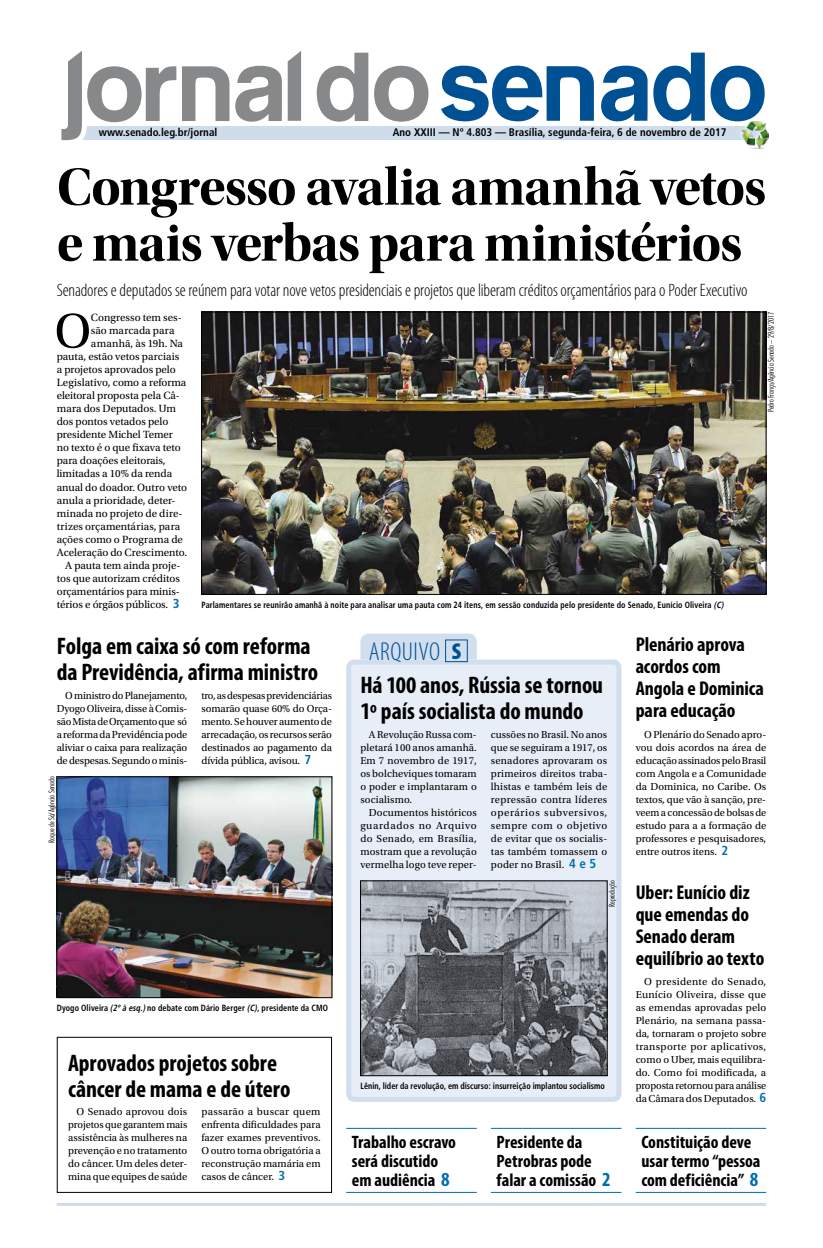
<style>
.page{position:relative;width:823px;height:1248px;background:#fff}
.page>*{position:absolute;margin:0;border:0;box-sizing:border-box;transform-origin:0 0}
.t1{font:54px/56px "Utopia Std Bold Disp";letter-spacing:-.02em;color:#000}
.t2{font:50.8px "Utopia Std";color:#000}
.t3{font:300 condensed 26px "Myriad Pro";letter-spacing:.02em;color:#005193}
.t4{font:700 condensed 24px/26px "Myriad Pro";letter-spacing:-.005em;color:#000}
.t5{font:700 condensed 20px/22px "Myriad Pro";color:#000}
.t6{font:700 condensed 18px/19px "Myriad Pro";color:#000}
.t7{font:300 condensed 18px "Myriad Pro";letter-spacing:-.01em;color:#000}
.t8{font:11px "Utopia Std";letter-spacing:-.005em;color:#000}
.t9{font:700 condensed 11px "Frutiger";color:#000}
.t10{font:10.6px/13px "Utopia Std";color:#000;text-align:justify}
.t11{font:700 condensed 9px "Frutiger";letter-spacing:.01em;color:#000;scale:.9 1}
.t12{font:300 condensed 8px "Futura BT";color:#000}
.s1{font-family:"Frutiger";font-weight:700;font-stretch:condensed;font-size:13px;color:#006db0}
.s2{font-style:italic}
.s3{font-weight:900;font-size:23px}
.s4{font-size:20px;color:#006db0}
</style>
<div class="page">
<hr style="left:57px;top:1202px;width:708px;height:3px;background:#cfdcec">
<div style="left:348px;top:662px;width:270px;height:437px;background:#e8eef7;border-radius:6px"></div>
<div style="left:346px;top:659px;width:275px;height:442px;border:5px solid #d1deee;border-radius:6px"></div>
<div style="left:360px;top:633px;width:116px;height:26px;background:#d1deee"></div>
<div style="left:445px;top:639px;width:22px;height:23px;border:1px solid #005193"></div>
<div style="left:76px;top:126px;width:689px;height:13px;background:#cfdcec"></div>
<svg style="left:182px;top:66px;width:47px;height:55px"></svg>
<svg style="left:316px;top:53px;width:52px;height:69px"></svg>
<svg style="left:374px;top:66px;width:54px;height:56px"></svg>
<svg style="left:235px;top:51px;width:66px;height:71px"></svg>
<svg style="left:653px;top:53px;width:51px;height:68px"></svg>
<svg style="left:710px;top:66px;width:54px;height:55px"></svg>
<svg style="left:441px;top:66px;width:152px;height:55px"></svg>
<svg style="left:601px;top:66px;width:46px;height:55px"></svg>
<svg style="left:61px;top:51px;width:115px;height:90px"></svg>
<div style="left:736px;top:118px;width:33px;height:33px;background:#fff;opacity:.75"></div>
<img style="left:740px;top:121px;width:28px;height:27px">
<hr style="left:490px;top:1127px;width:131px;height:1px;background:#006db0">
<hr style="left:346px;top:1127px;width:130px;height:1px;background:#006db0">
<hr style="left:635px;top:1127px;width:130px;height:1px;background:#006db0">
<hr style="left:490px;top:1191px;width:131px;height:1px;background:#006db0">
<hr style="left:346px;top:1191px;width:130px;height:1px;background:#006db0">
<hr style="left:635px;top:1191px;width:130px;height:1px;background:#006db0">
<img style="left:203px;top:314px;width:560px;height:278px">
<div style="left:201px;top:312px;width:564px;height:282px;border:1px solid #000"></div>
<img style="left:59px;top:778px;width:271px;height:217px">
<div style="left:57px;top:776px;width:275px;height:221px;border:1px solid #000"></div>
<img style="left:362px;top:882px;width:243px;height:191px">
<div style="left:360px;top:880px;width:247px;height:195px;border:1px solid #000"></div>
<div style="left:57px;top:1036px;width:275px;height:156px;border:1px solid #000"></div>
<p class="t9" style="left:99px;top:126px;width:120px">www.senado.leg.br/jornal</p>
<p class="t9" style="left:392px;top:126px;width:335px">Ano XXIII — Nº 4.803 — Brasília, segunda-feira, 6 de novembro de 2017</p>
<h1 class="t1" style="left:57px;top:159px;width:710px">Congresso avalia amanhã vetos e mais verbas para ministérios</h1>
<h3 class="t7" style="left:57px;top:279px;width:691px">Senadores e deputados se reúnem para votar nove vetos presidenciais e projetos que liberam créditos orçamentários para o Poder Executivo</h3>
<h2 class="t2" style="left:54px;top:303px;width:38px">O</h2>
<p class="t8" style="left:91px;top:312px;width:92px">Congresso tem ses-</p>
<p class="t12" style="left:765px;top:412px;width:102px;rotate:-90deg">Pedro França/Agência Senado – 29/8/2017</p>
<p class="t8" style="left:91px;top:325px;width:85px">são marcada para</p>
<p class="t8" style="left:91px;top:338px;width:93px">amanhã, às 19h. Na</p>
<p class="t8" style="left:57px;top:351px;width:124px">pauta, estão vetos parciais</p>
<p class="t8" style="left:57px;top:364px;width:120px">a projetos aprovados pelo</p>
<p class="t8" style="left:57px;top:377px;width:131px">Legislativo, como a reforma</p>
<p class="t8" style="left:57px;top:390px;width:125px">eleitoral proposta pela Câ-</p>
<p class="t8" style="left:57px;top:403px;width:121px">mara dos Deputados. Um</p>
<p class="t8" style="left:57px;top:416px;width:113px">dos pontos vetados pelo</p>
<p class="t8" style="left:57px;top:429px;width:118px">presidente Michel Temer</p>
<p class="t8" style="left:57px;top:442px;width:125px">no texto é o que fixava teto</p>
<p class="t8" style="left:57px;top:455px;width:110px">para doações eleitorais,</p>
<p class="t8" style="left:57px;top:468px;width:117px">limitadas a 10% da renda</p>
<p class="t8" style="left:57px;top:481px;width:132px">anual do doador. Outro veto</p>
<p class="t8" style="left:57px;top:494px;width:120px">anula a prioridade, deter-</p>
<p class="t8" style="left:57px;top:507px;width:127px">minada no projeto de dire-</p>
<p class="t8" style="left:57px;top:520px;width:125px">trizes orçamentárias, para</p>
<p class="t8" style="left:57px;top:533px;width:128px">ações como o Programa de</p>
<p class="t8" style="left:57px;top:546px;width:132px">Aceleração do Crescimento.</p>
<p class="t8" style="left:65px;top:559px;width:117px">A pauta tem ainda proje-</p>
<p class="t8" style="left:57px;top:572px;width:125px">tos que autorizam créditos</p>
<p class="t8" style="left:57px;top:585px;width:125px">orçamentários para minis-</p>
<p class="t8" style="left:57px;top:598px;width:124px">térios e órgãos públicos. <span class="s1">3</span></p>
<p class="t11" style="left:201px;top:599px;width:583px">Parlamentares se reunirão amanhã à noite para analisar uma pauta com 24 itens, em sessão conduzida pelo presidente do Senado, Eunício Oliveira <span class="s2">(C)</span></p>
<h3 class="t4" style="left:57px;top:633px;width:263px">Folga em caixa só com reforma da Previdência, afirma ministro</h3>
<p class="t10" style="left:57px;top:688px;width:132px;text-indent:9px">O ministro do Planejamento, Dyogo Oliveira, disse à Comis&shy;são Mista de Orçamento que só a reforma da Previdência pode aliviar o caixa para realização de despesas. Segundo o minis-</p>
<p class="t10" style="left:201px;top:688px;width:132px">tro, as despesas previdenciárias somarão quase 60% do Orça&shy;mento. Se houver aumento de arrecadação, os recursos serão destinados ao pagamento da dívida pública, avisou. <span class="s1">7</span></p>
<p class="t12" style="left:47px;top:842px;width:68px;rotate:-90deg">Roque de Sá/Agência Senado</p>
<p class="t11" style="left:57px;top:1002px;width:303px">Dyogo Oliveira <span class="s2">(2ºà esq.)</span>no debate com Dário Berger <span class="s2">(C)</span>, presidente da CMO</p>
<h3 class="t4" style="left:68px;top:1049px;width:224px">Aprovados projetos sobre câncer de mama e de útero</h3>
<p class="t10" style="left:68px;top:1104px;width:121px;text-indent:9px">O Senado aprovou dois projetos que garantem mais assistência às mulheres na prevenção e no tratamento do câncer. Um deles deter&shy;mina que equipes de saúde</p>
<p class="t10" style="left:201px;top:1104px;width:121px">passarão a buscar quem enfrenta dificuldades para fazer exames preventivos.<br>O outro torna obrigatória a reconstrução mamária em casos de câncer. <span class="s1">3</span></p>
<h3 class="t3" style="left:368px;top:635px;width:94px">ARQUIVO <span class="s3">S</span></h3>
<h3 class="t4" style="left:360px;top:671px;width:244px">Há 100 anos, Rússia se tornou<br>1º país socialista do mundo</h3>
<p class="t10" style="left:360px;top:727px;width:118px;text-indent:9px">A Revolução Russa com&shy;pletará 100 anos amanhã.<br>Em 7 novembro de 1917, os bolcheviques tomaram o poder e implantaram o socialismo.</p>
<p class="t10" style="left:360px;top:805px;width:118px;text-indent:9px">Documentos históricos guardados no Arquivo do Senado, em Brasília, mostram que a revolução vermelha logo teve reper-</p>
<p class="t10" style="left:490px;top:727px;width:118px">cussões no Brasil. No anos que se seguiram a 1917, os senadores aprovaram os primeiros direitos traba&shy;lhistas e também leis de repressão contra líderes operários subversivos, sempre com o objetivo de evitar que os socialis&shy;tas também tomassem o poder no Brasil. <span class="s1">4 e 5</span></p>
<p class="t12" style="left:606px;top:906px;width:28px;rotate:-90deg">Reprodução</p>
<p class="t11" style="left:360px;top:1080px;width:273px">Lênin, líder da revolução, em discurso: insurreição implantou socialismo</p>
<h3 class="t5" style="left:635px;top:633px;width:130px">Plenário aprova acordos com<br>Angola e Dominica para educação</h3>
<p class="t10" style="left:635px;top:727px;width:132px;text-indent:9px">O Plenário do Senado apro&shy;vou dois acordos na área de educação assinados pelo Brasil com Angola e a Comunidade da Dominica, no Caribe. Os textos, que vão à sanção, pre&shy;veem a concessão de bolsas de estudo para a a formação de professores e pesquisadores, entre outros itens. <span class="s1">2</span></p>
<h3 class="t5" style="left:635px;top:880px;width:130px">Uber: Eunício diz que emendas do<br>Senado deram equilíbrio ao texto</h3>
<p class="t10" style="left:635px;top:974px;width:132px;text-indent:9px">O presidente do Senado, Eunício Oliveira, disse que as emendas aprovadas pelo Plenário, na semana passa&shy;da, tornaram o projeto sobre transporte por aplicativos, como o Uber, mais equilibra&shy;do. Como foi modificada, a proposta retornou para análise da Câmara dos Deputados. <span class="s1">6</span></p>
<h3 class="t6" style="left:351px;top:1132px;width:106px">Trabalho escravo será discutido em audiência <span class="s4">8</span></h3>
<h3 class="t6" style="left:641px;top:1132px;width:121px">Constituição deve usar termo “pessoa com deficiência” <span class="s4">8</span></h3>
<h3 class="t6" style="left:496px;top:1132px;width:115px">Presidente da<br>Petrobras pode falar a comissão <span class="s4">2</span></h3>
</div>
